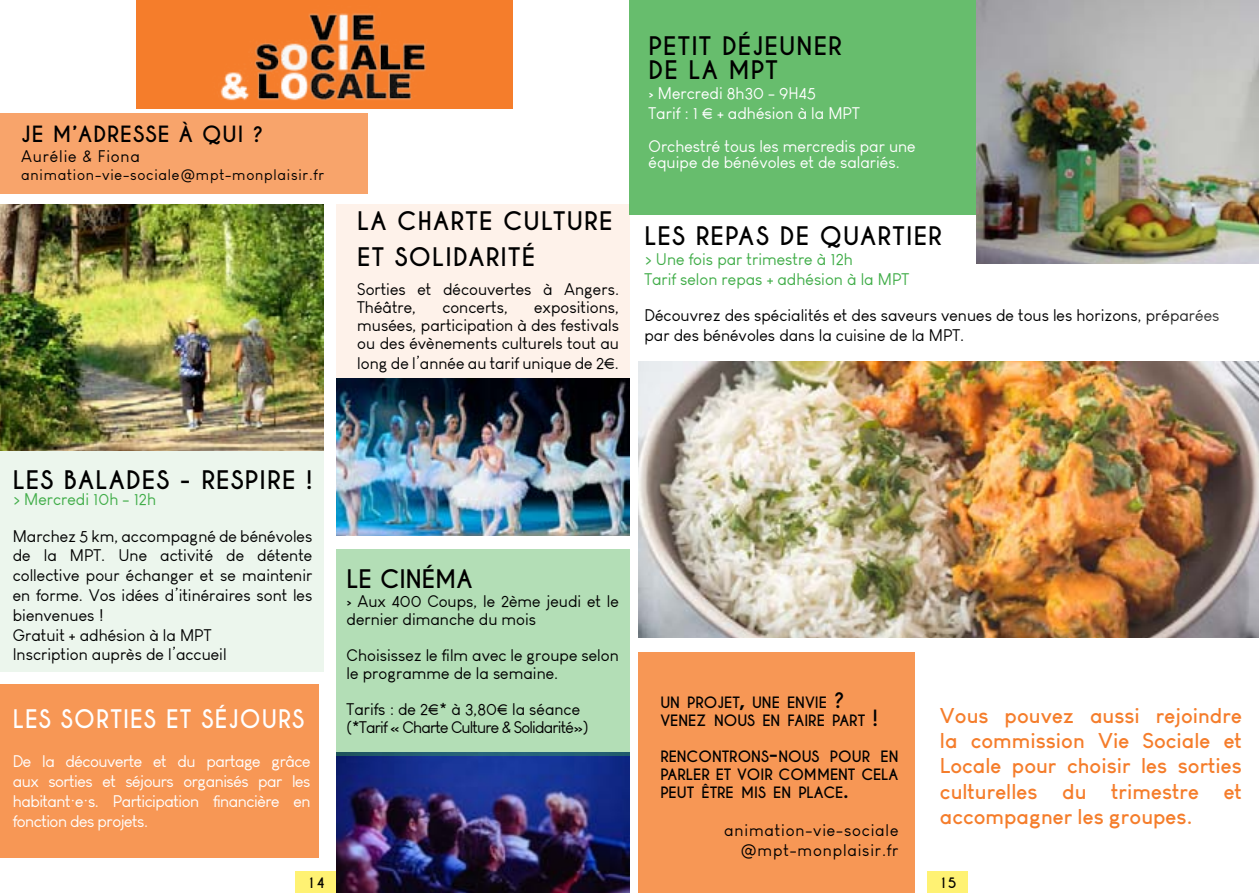
<style>
.page{position:relative;width:1259px;height:893px;background:#fff}
.page>*{position:absolute;margin:0;border:0;box-sizing:border-box;transform-origin:0 0}
.t1{font:700 24px/24px "Caviar Dreams";letter-spacing:.05em;color:#000}
.t2{font:700 24px "Caviar Dreams";letter-spacing:.05em;color:#fff;scale:.94 1}
.t3{font:700 24px "Caviar Dreams";color:#000}
.t4{font:700 21px/25.2px "Louis George Cafe";color:#f57d2b;text-align:justify}
.t5{font:700 21px "Caviar Dreams";letter-spacing:.05em;color:#000}
.t6{font:16.5px/19.8px "Louis George Cafe";color:#000}
.t7{font:16.5px/19.8px "Louis George Cafe";color:#fff}
.t8{font:16.5px/19.8px "Louis George Cafe";color:#41ad49}
.t9{font:16.5px/18px "Louis George Cafe";letter-spacing:-.05em;color:#000}
.t10{font:16.5px/19.8px "Louis George Cafe";letter-spacing:.05em;color:#000;text-align:right}
.t11{font:15px "Louis George Cafe";letter-spacing:.05em;color:#000}
.t12{font:700 14.7px/18px "Caviar Dreams";color:#000}
.t13{font:700 13.5px "Caviar Dreams";color:#000}
.s1{font-size:21px}
</style>
<div class="page">
<div style="left:296px;top:872px;width:40px;height:21px;background:#fff273"></div>
<div style="left:927px;top:872px;width:40px;height:21px;background:#fff273"></div>
<div style="left:336px;top:204px;width:293px;height:174px;background:#fef2ea"></div>
<div style="left:629px;top:0;width:347px;height:215px;background:#67bd6d"></div>
<div style="left:0;top:685px;width:319px;height:173px;background:#f79755"></div>
<div style="left:136px;top:0;width:377px;height:109px;background:#f57d2b"></div>
<img style="left:220px;top:13px;width:206px;height:88px">
<div style="left:638px;top:653px;width:276px;height:240px;background:#f79755"></div>
<div style="left:0;top:436px;width:323px;height:236px;background:#ecf6ed"></div>
<img style="left:976px;top:0;width:283px;height:264px">
<div style="left:0;top:113px;width:368px;height:80px;background:#f8a46b"></div>
<img style="left:0;top:204px;width:323px;height:247px">
<img style="left:336px;top:756px;width:293px;height:137px">
<div style="left:336px;top:550px;width:293px;height:206px;background:#b3deb6"></div>
<img style="left:336px;top:378px;width:293px;height:158px">
<img style="left:638px;top:361px;width:621px;height:277px">
<p class="t5" style="left:21px;top:121px;width:244px">JE M’ADRESSE À QUI ?</p>
<p class="t10" style="left:21px;top:146px;width:120px">Aurélie &amp; Fiona</p>
<p class="t11" style="left:21px;top:165px;width:304px">animation-vie-sociale@mpt-monplaisir.fr</p>
<h1 class="t1" style="left:357px;top:204px;width:257px;line-height:36px">LA CHARTE CULTURE<br>ET SOLIDARITÉ</h1>
<p class="t6" style="left:357px;top:280px;width:263px;line-height:18px">Sorties et découvertes à Angers.<br>Théâtre,</p>
<p class="t6" style="left:357px;top:298px;width:263px;line-height:18px;text-align:justify;text-indent:177px">expositions, musées, participation à des festivals ou des évènements culturels tout au</p>
<p class="t6" style="left:357px;top:353px;width:263px">long de l’année au tarif unique de 2€.</p>
<p class="t6" style="left:442px;top:297px;width:67px">concerts,</p>
<h1 class="t1" style="left:648px;top:35px;width:195px">PETIT DÉJEUNER<br>DE LA MPT</h1>
<p class="t7" style="left:648px;top:83px;width:213px">› Mercredi 8h30 - 9H45<br>Tarif : 1 € + adhésion à la MPT</p>
<p class="t7" style="left:648px;top:137px;width:269px;line-height:16.5px">Orchestré tous les mercredis par une équipe de bénévoles et de salariés.</p>
<h1 class="t1" style="left:644px;top:225px;width:299px">LES REPAS DE QUARTIER</h1>
<p class="t8" style="left:644px;top:249px;width:266px">&gt; Une fois par trimestre à 12h<br>Tarif selon repas + adhésion à la MPT</p>
<p class="t6" style="left:644px;top:305px;width:576px">Découvrez des spécialités et des saveurs venues de tous les horizons, préparées par des bénévoles dans la cuisine de la MPT.</p>
<h1 class="t1" style="left:13px;top:468px;width:301px">LES BALADES - RESPIRE !</h1>
<p class="t8" style="left:13px;top:490px;width:145px">&gt; Mercredi 10h - 12h</p>
<p class="t6" style="left:13px;top:526px;width:301px">Marchez 5 km, accompagné de bénévoles de la MPT. Une activité de détente collective pour échanger et se maintenir en forme. Vos idées d’itinéraires sont les bienvenues !<br>Gratuit + adhésion à la MPT<br>Inscription auprès de l’accueil</p>
<h1 class="t2" style="left:13px;top:704px;width:312px">LES SORTIES ET SÉJOURS</h1>
<p class="t7" style="left:13px;top:752px;width:299px;text-align:justify">De la découverte et du partage grâce aux sorties et séjours organisés par les habitant·e·s. Participation financière en fonction des projets.</p>
<h1 class="t3" style="left:347px;top:564px;width:127px">LE CINÉMA</h1>
<p class="t6" style="left:347px;top:592px;width:274px;line-height:18px">› Aux 400 Coups, le 2ème jeudi et le dernier dimanche du mois</p>
<p class="t6" style="left:347px;top:646px;width:274px;line-height:18px">Choisissez le film avec le groupe selon le programme de la semaine.</p>
<p class="t9" style="left:347px;top:700px;width:243px">Tarifs : de 2€* à 3,80€ la séance (*Tarif « Charte Culture &amp; Solidarité»)</p>
<p class="t12" style="left:660px;top:694px;width:219px">UN PROJET<span class="s1">,</span> UNE ENVIE <span class="s1">?<br></span>VENEZ NOUS EN FAIRE PART <span class="s1">!</span></p>
<p class="t12" style="left:660px;top:748px;width:240px;text-align:justify">RENCONTRONS<span class="s1">-</span>NOUS POUR EN PARLER ET VOIR COMMENT CELA PEUT ÊTRE MIS EN PLACE<span class="s1">.</span></p>
<p class="t10" style="left:724px;top:820px;width:176px">animation-vie-sociale @mpt-monplaisir.fr</p>
<p class="t4" style="left:940px;top:702px;width:303px">Vous pouvez aussi rejoindre la commission Vie Sociale et Locale pour choisir les sorties culturelles du trimestre et accompagner les groupes.</p>
<p class="t13" style="left:307px;top:874px;width:20px">14</p>
<p class="t13" style="left:938px;top:874px;width:20px">15</p>
</div>
